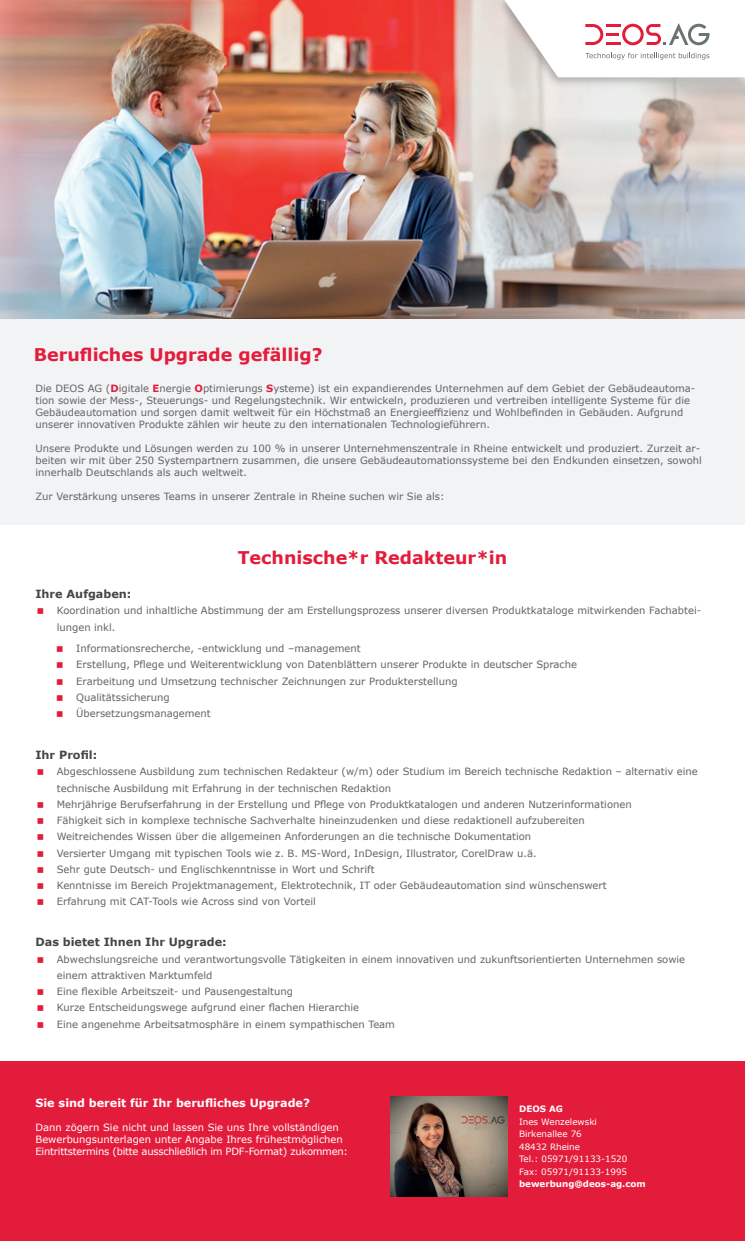
<style>
.page{position:relative;width:745px;height:1241px;background:#fff}
.page>*{position:absolute;margin:0;border:0;box-sizing:border-box;transform-origin:0 0}
.t1{font:700 17.5px "Verdana";color:#e41c3b}
.t2{font:700 11.25px "Verdana";color:#454647}
.t3{font:700 11.25px "Verdana";color:#fff}
.t4{font:10px/16.2px "Verdana";color:#636366}
.t5{font:10px/12px "Verdana";color:#fff}
.t6{font:8.75px/12.5px "Verdana";color:#fff}
.t7{font:700 8.75px "Verdana";color:#fff}
.s1{font-weight:700;color:#e41c3b}
</style>
<div class="page">
<img style="left:0;top:0;width:744px;height:319px">
<div style="left:0;top:319px;width:744px;height:212px;background:#f2f3f4"></div>
<img style="left:494px;top:0;width:250px;height:88px">
<svg style="left:504px;top:0;width:240px;height:77px"></svg>
<div style="left:0;top:524px;width:744px;height:575px;background:#fff"></div>
<div style="left:0;top:1061px;width:744px;height:179px;background:#e41c3b"></div>
<img style="left:390px;top:1096px;width:117px;height:100px">
<h1 class="t1" style="left:34px;top:342px;width:290px">Berufliches Upgrade gefällig?</h1>
<p class="t4" style="left:35px;top:382px;width:661px;line-height:12px">Die DEOS AG (<span class="s1">D</span>igitale <span class="s1">E</span>nergie <span class="s1">O</span>ptimierungs <span class="s1">S</span>ysteme) ist ein expandierendes Unternehmen auf dem Gebiet der Gebäudeautoma&shy;tion sowie der Mess-, Steuerungs- und Regelungstechnik. Wir entwickeln, produzieren und vertreiben intelligente Systeme für die Gebäudeautomation und sorgen damit weltweit für ein Höchstmaß an Energieeffizienz und Wohlbefinden in Gebäuden. Aufgrund unserer innovativen Produkte zählen wir heute zu den internationalen Technologieführern.</p>
<p class="t4" style="left:35px;top:442px;width:667px;line-height:12px">Unsere Produkte und Lösungen werden zu 100 % in unserer Unternehmenszentrale in Rheine entwickelt und produziert. Zurzeit ar&shy;beiten wir mit über 250 Systempartnern zusammen, die unsere Gebäudeautomationssysteme bei den Endkunden einsetzen, sowohl innerhalb Deutschlands als auch weltweit.</p>
<p class="t4" style="left:35px;top:488px;width:410px">Zur Verstärkung unseres Teams in unserer Zentrale in Rheine suchen wir Sie als:</p>
<h1 class="t1" style="left:237px;top:545px;width:271px">Technische*r Redakteur*in</h1>
<p class="t2" style="left:35px;top:586px;width:97px">Ihre Aufgaben:</p>
<p class="t4" style="left:57px;top:602px;width:645px">Koordination und inhaltliche Abstimmung der am Erstellungsprozess unserer diversen Produktkataloge mitwirkenden Fachabtei&shy;lungen inkl.</p>
<p class="t4" style="left:76px;top:640px;width:502px">Informationsrecherche, -entwicklung und –management<br>Erstellung, Pflege und Weiterentwicklung von Datenblättern unserer Produkte in deutscher Sprache Erarbeitung und Umsetzung technischer Zeichnungen zur Produkterstellung<br>Qualitätssicherung<br>Übersetzungsmanagement</p>
<p class="t2" style="left:35px;top:747px;width:63px">Ihr Profil:</p>
<p class="t4" style="left:57px;top:763px;width:642px">Abgeschlossene Ausbildung zum technischen Redakteur (w/m) oder Studium im Bereich technische Redaktion – alternativ eine technische Ausbildung mit Erfahrung in der technischen Redaktion<br>Mehrjährige Berufserfahrung in der Erstellung und Pflege von Produktkatalogen und anderen Nutzerinformationen<br>Fähigkeit sich in komplexe technische Sachverhalte hineinzudenken und diese redaktionell aufzubereiten<br>Weitreichendes Wissen über die allgemeinen Anforderungen an die technische Dokumentation<br>Versierter Umgang mit typischen Tools wie z. B. MS-Word, InDesign, Illustrator, CorelDraw u.ä.<br>Sehr gute Deutsch- und Englischkenntnisse in Wort und Schrift<br>Kenntnisse im Bereich Projektmanagement, Elektrotechnik, IT oder Gebäudeautomation sind wünschenswert<br>Erfahrung mit CAT-Tools wie Across sind von Vorteil</p>
<p class="t2" style="left:35px;top:934px;width:193px">Das bietet Ihnen Ihr Upgrade:</p>
<p class="t4" style="left:57px;top:950px;width:629px">Abwechslungsreiche und verantwortungsvolle Tätigkeiten in einem innovativen und zukunftsorientierten Unternehmen sowie einem attraktiven Marktumfeld<br>Eine flexible Arbeitszeit- und Pausengestaltung<br>Kurze Entscheidungswege aufgrund einer flachen Hierarchie<br>Eine angenehme Arbeitsatmosphäre in einem sympathischen Team</p>
<p class="t3" style="left:35px;top:1094px;width:276px">Sie sind bereit für Ihr berufliches Upgrade?</p>
<p class="t5" style="left:35px;top:1120px;width:314px">Dann zögern Sie nicht und lassen Sie uns Ihre vollständigen<br>Bewerbungsunterlagen unter Angabe Ihres frühestmöglichen<br>Eintrittstermins (bitte ausschließlich im PDF-Format) zukommen:</p>
<p class="t7" style="left:519px;top:1102px;width:45px">DEOS AG</p>
<p class="t6" style="left:519px;top:1114px;width:110px">Ines Wenzelewski<br>Birkenallee 76<br>48432 Rheine<br>Tel.: 05971/91133-1520<br>Fax: 05971/91133-1995</p>
<p class="t7" style="left:519px;top:1177px;width:128px">bewerbung@deos-ag.com</p>
</div>
